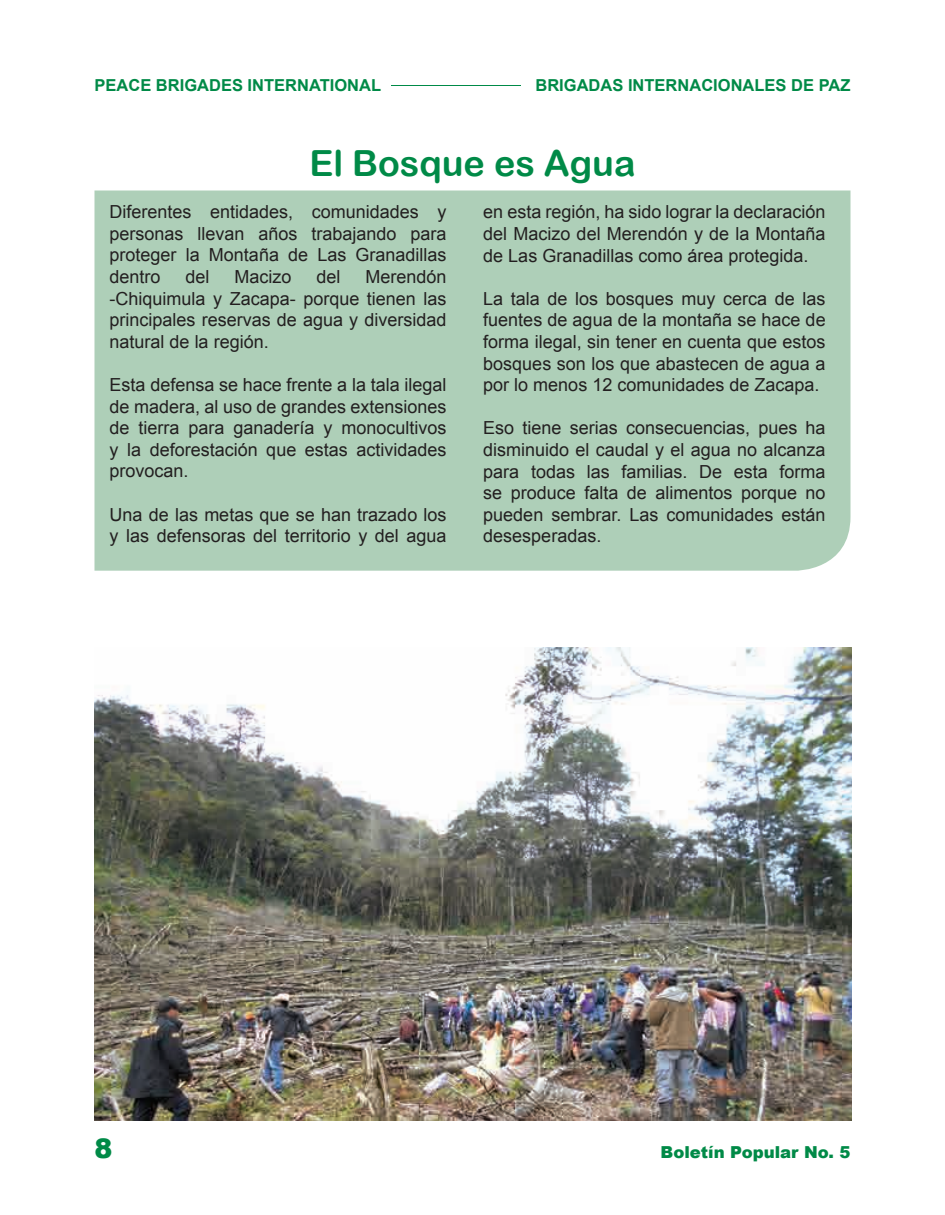
<style>
.page{position:relative;width:945px;height:1215px;background:#fff}
.page>*{position:absolute;margin:0;border:0;box-sizing:border-box;transform-origin:0 0}
.t1{font:36px "Arial Rounded MT Bold";color:#008a47}
.t2{font:900 27px "Arial";color:#008a47}
.t3{font:18px/21.6px "Arial";color:#231f20;text-align:justify}
.t4{font:700 16.5px "Arial";color:#008a47}
.t5{font:900 16.5px "Arial";color:#008a47}
</style>
<div class="page">
<hr style="left:391px;top:85px;width:130px;height:1px;background:#008a47">
<div style="left:94px;top:191px;width:756px;height:380px;background:#aecfb8"></div>
<img style="left:94px;top:647px;width:758px;height:473px">
<p class="t4" style="left:94px;top:74px;width:288px">PEACE BRIGADES INTERNATIONAL</p>
<p class="t4" style="left:535px;top:74px;width:317px">BRIGADAS INTERNACIONALES DE PAZ</p>
<h1 class="t1" style="left:310px;top:142px;width:327px">El Bosque es Agua</h1>
<p class="t3" style="left:110px;top:201px;width:338px">Diferentes entidades, comunidades y personas llevan años trabajando para proteger la Montaña de Las Granadillas dentro</p>
<p class="t3" style="left:110px;top:266px;width:338px;text-indent:256px">Merendón -Chiquimula y Zacapa- porque tienen las principales reservas de agua y diversidad natural de la región.</p>
<p class="t3" style="left:110px;top:374px;width:338px">Esta defensa se hace frente a la tala ilegal de madera, al uso de grandes extensiones de tierra para ganadería y monocultivos y la deforestación que estas actividades provocan.</p>
<p class="t3" style="left:110px;top:504px;width:338px">Una de las metas que se han trazado los y las defensoras del territorio y del agua</p>
<p class="t3" style="left:186px;top:266px;width:26px">del</p>
<p class="t3" style="left:235px;top:266px;width:59px">Macizo</p>
<p class="t3" style="left:317px;top:266px;width:26px">del</p>
<p class="t3" style="left:483px;top:201px;width:344px">en esta región, ha sido lograr la declaración del Macizo del Merendón y de la Montaña de Las Granadillas como área protegida.</p>
<p class="t3" style="left:483px;top:288px;width:344px">La tala de los bosques muy cerca de las fuentes de agua de la montaña se hace de forma ilegal, sin tener en cuenta que estos bosques son los que abastecen de agua a por lo menos 12 comunidades de Zacapa.</p>
<p class="t3" style="left:483px;top:417px;width:344px">Eso tiene serias consecuencias, pues ha disminuido el caudal y el agua no alcanza para todas las familias. De esta forma se produce falta de alimentos porque no pueden sembrar. Las comunidades están desesperadas.</p>
<h2 class="t2" style="left:94px;top:1129px;width:20px">8</h2>
<p class="t5" style="left:661px;top:1140px;width:191px">Boletín Popular No. 5</p>
</div>
